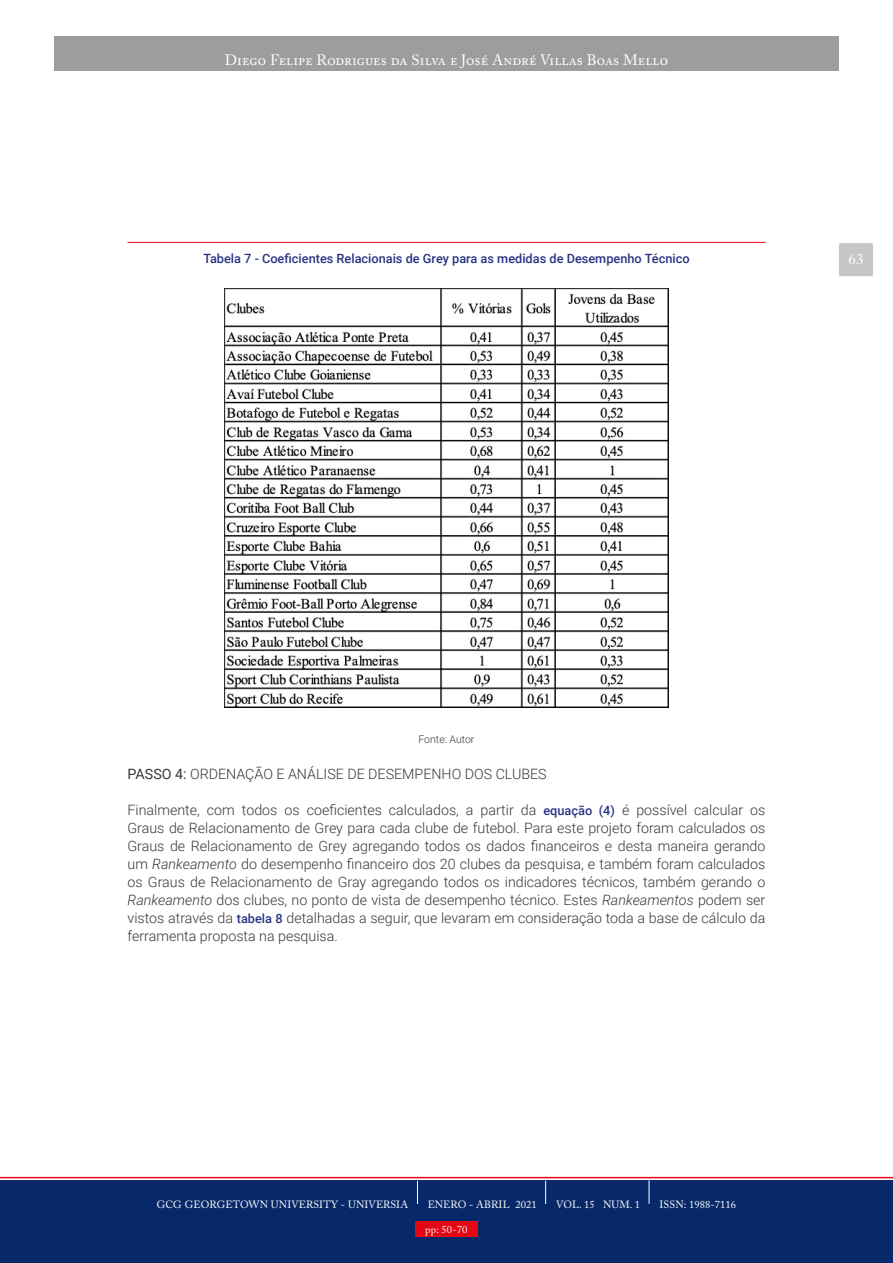
<style>
.page{position:relative;width:893px;height:1263px;background:#fff}
.page>*{position:absolute;margin:0;border:0;box-sizing:border-box;transform-origin:0 0}
.t1{font:15px "Adobe Caslon Pro";letter-spacing:.005em;color:#fff}
.t2{font:300 14.25px/18px "Roboto";color:#3a3835;text-align:justify}
.t3{font:500 12.75px "Roboto";color:#283583}
.t4{font:10.5px "Adobe Caslon Pro";letter-spacing:.01em;color:#fff}
.t5{font:300 10.5px "Roboto";color:#3a3835}
.s1{font-weight:400}
.s2{font-weight:500;font-size:12.75px;color:#283583}
.s3{font-style:italic}
</style>
<div class="page">
<div style="left:54px;top:37px;width:785px;height:34px;background:#9d9d9c"></div>
<div style="left:0;top:1180px;width:893px;height:83px;background:#082969"></div>
<svg style="left:0;top:1177px;width:893px;height:27px"></svg>
<div style="left:839px;top:243px;width:34px;height:33px;background:#c6c6c6;border-radius:2px"></div>
<hr style="left:128px;top:242px;width:637px;height:1px;background:#e30613">
<img style="left:224px;top:288px;width:445px;height:420px">
<div style="left:415px;top:1221px;width:63px;height:16px;background:#e30613"></div>
<p class="t1" style="left:225px;top:51px;width:445px">Diego Felipe Rodrigues da Silva e José André Villas Boas Mello</p>
<p class="t3" style="left:203px;top:250px;width:488px">Tabela 7 - Coeficientes Relacionais de Grey para as medidas de Desempenho Técnico</p>
<p class="t1" style="left:848px;top:250px;width:16px">63</p>
<p class="t5" style="left:418px;top:732px;width:57px">Fonte: Autor</p>
<p class="t2" style="left:128px;top:765px;width:421px"><span class="s1">PASSO 4:</span> ORDENAÇÃO E ANÁLISE DE DESEMPENHO DOS CLUBES</p>
<p class="t2" style="left:128px;top:801px;width:639px">Finalmente, com todos os coeficientes calculados, a partir da <span class="s2">equação (4)</span> é possível calcular os Graus de Relacionamento de Grey para cada clube de futebol. Para este projeto foram calculados os Graus de Relacionamento de Grey agregando todos os dados financeiros e desta maneira gerando um <span class="s3">Rankeamento</span> do desempenho financeiro dos 20 clubes da pesquisa, e também foram calculados os Graus de Relacionamento de Gray agregando todos os indicadores técnicos, também gerando o <span class="s3">Rankeamento</span> dos clubes, no ponto de vista de desempenho técnico. Estes <span class="s3">Rankeamentos</span> podem ser vistos através da <span class="s2">tabela 8</span> detalhadas a seguir, que levaram em consideração toda a base de cálculo da ferramenta proposta na pesquisa.</p>
<p class="t4" style="left:157px;top:1198px;width:253px">GCG GEORGETOWN UNIVERSITY - UNIVERSIA</p>
<p class="t4" style="left:428px;top:1198px;width:110px">ENERO - ABRIL 2021</p>
<p class="t4" style="left:556px;top:1198px;width:85px">VOL. 15 NUM. 1</p>
<p class="t4" style="left:660px;top:1198px;width:78px">ISSN: 1988-7116</p>
<p class="t4" style="left:425px;top:1223px;width:43px">pp: 50-70</p>
</div>
